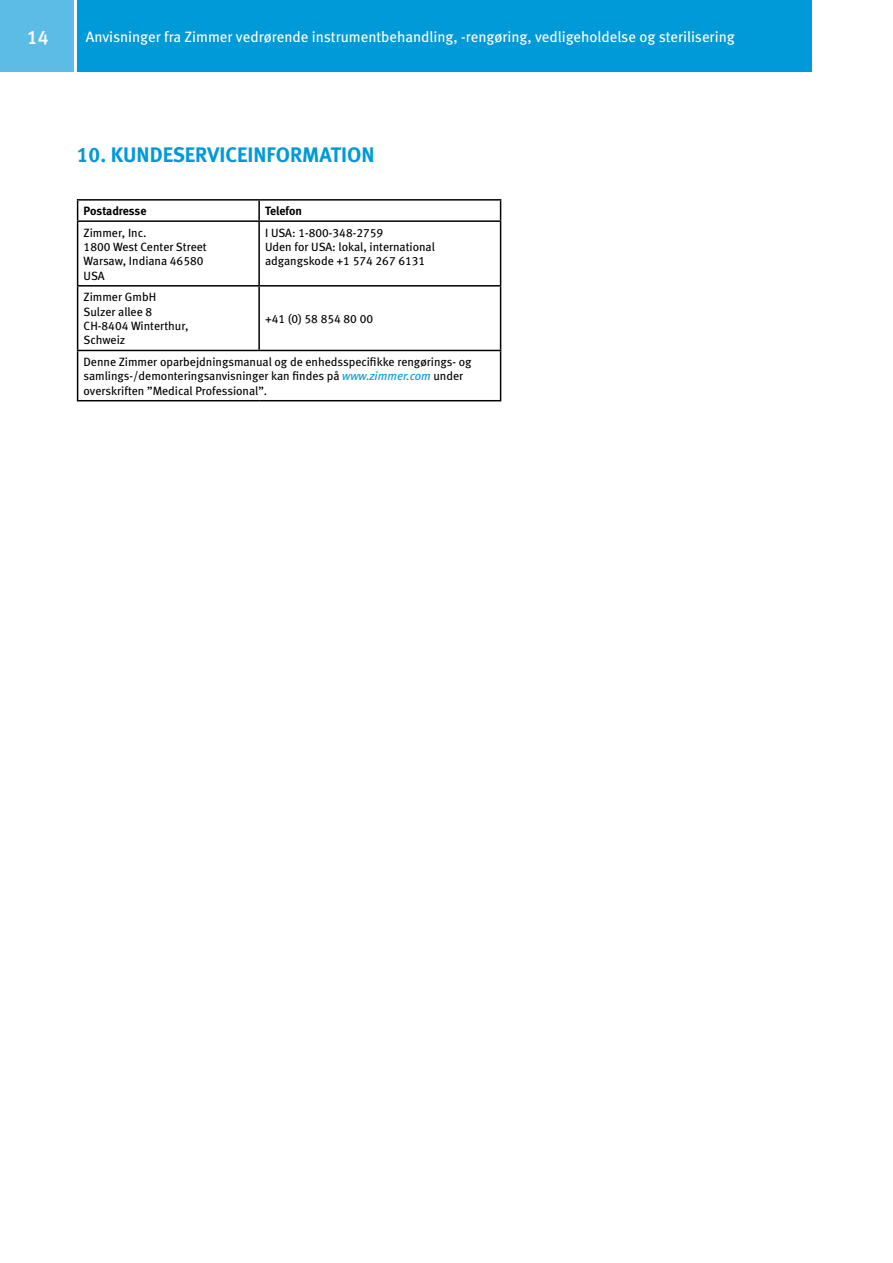
<style>
.page{position:relative;width:893px;height:1263px;background:#fff}
.page>*{position:absolute;margin:0;border:0;box-sizing:border-box;transform-origin:0 0}
.t1{font:21px "Meta Bold LF";color:#009ad9}
.t2{font:19.5px "Meta Medium LF";color:#fff}
.t3{font:15px "Meta Book LF";color:#fff}
.t4{font:12px/14.4px "Meta Book LF";color:#000}
.t5{font:12px "Meta Bold LF";letter-spacing:-.005em;color:#000}
.s1{font-style:italic;color:#009ad9}
</style>
<div class="page">
<div style="left:77px;top:0;width:735px;height:72px;background:#009ad9"></div>
<div style="left:0;top:0;width:74px;height:72px;background:#5dbce6"></div>
<svg style="left:77px;top:201px;width:1px;height:19px"></svg>
<hr style="left:77px;top:222px;width:1px;height:63px;background:#000">
<hr style="left:77px;top:287px;width:1px;height:63px;background:#000">
<hr style="left:77px;top:351px;width:1px;height:49px;background:#000">
<hr style="left:77px;top:199px;width:182px;height:2px;background:#000">
<hr style="left:259px;top:199px;width:242px;height:2px;background:#000">
<svg style="left:258px;top:201px;width:2px;height:19px"></svg>
<svg style="left:500px;top:201px;width:1px;height:19px"></svg>
<hr style="left:258px;top:222px;width:2px;height:63px;background:#000">
<hr style="left:500px;top:222px;width:1px;height:63px;background:#000">
<hr style="left:258px;top:287px;width:2px;height:63px;background:#000">
<hr style="left:500px;top:287px;width:1px;height:63px;background:#000">
<hr style="left:500px;top:351px;width:1px;height:49px;background:#000">
<hr style="left:77px;top:220px;width:182px;height:2px;background:#000">
<hr style="left:259px;top:220px;width:242px;height:2px;background:#000">
<hr style="left:77px;top:285px;width:182px;height:2px;background:#000">
<hr style="left:259px;top:285px;width:242px;height:2px;background:#000">
<hr style="left:77px;top:350px;width:182px;height:1px;background:#000">
<hr style="left:259px;top:350px;width:242px;height:1px;background:#000">
<hr style="left:77px;top:400px;width:182px;height:1px;background:#000">
<hr style="left:259px;top:400px;width:242px;height:1px;background:#000">
<h2 class="t2" style="left:27px;top:26px;width:23px">14</h2>
<p class="t3" style="left:86px;top:28px;width:650px">Anvisninger fra Zimmer vedrørende instrumentbehandling, -rengøring, vedligeholdelse og sterilisering</p>
<h1 class="t1" style="left:77px;top:142px;width:299px">10. KUNDESERVICEINFORMATION</h1>
<p class="t5" style="left:84px;top:204px;width:64px">Postadresse</p>
<p class="t5" style="left:265px;top:204px;width:38px">Telefon</p>
<p class="t4" style="left:84px;top:225px;width:125px">Zimmer, Inc.<br>1800 West Center Street<br>Warsaw, Indiana 46580<br>USA</p>
<p class="t4" style="left:265px;top:225px;width:171px">I USA: 1-800-348-2759<br>Uden for USA: lokal, international adgangskode +1 574 267 6131</p>
<p class="t4" style="left:84px;top:290px;width:107px">Zimmer GmbH<br>Sulzer allee 8<br>CH-8404 Winterthur,<br>Schweiz</p>
<p class="t4" style="left:265px;top:311px;width:110px">+41 (0) 58 854 80 00</p>
<p class="t4" style="left:84px;top:354px;width:389px">Denne Zimmer oparbejdningsmanual og de enhedsspecifikke rengørings- og samlings-/demonteringsanvisninger kan findes på <span class="s1">www.zimmer.com</span> under overskriften ”Medical Professional”.</p>
</div>
